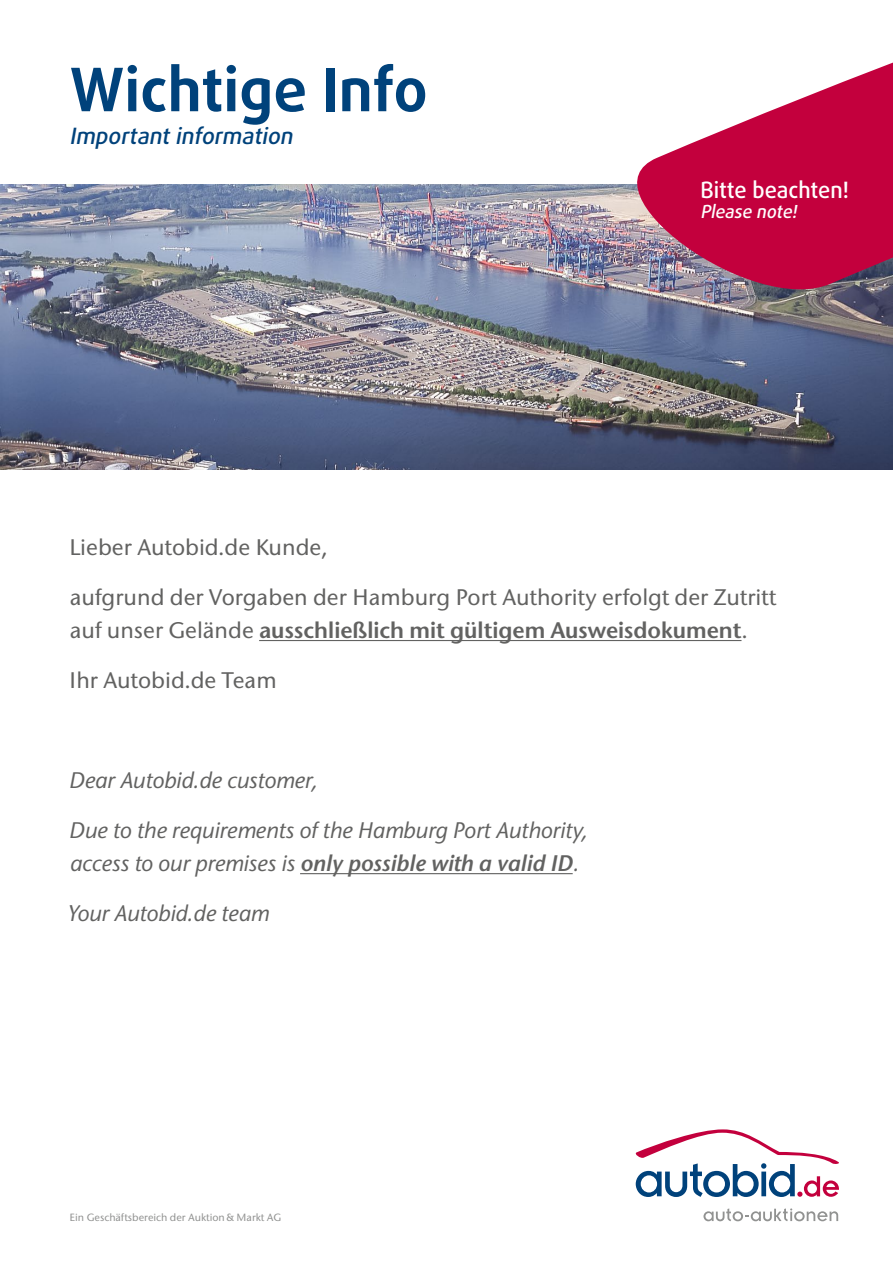
<style>
.page{position:relative;width:893px;height:1263px;background:#fff}
.page>*{position:absolute;margin:0;border:0;box-sizing:border-box;transform-origin:0 0}
.t1{font:700 60px "Daxline Pro";color:#00427b}
.t2{font:500 22.5px/33px "Stone Sans ITC";color:#626261}
.t3{font:italic 500 22.5px/33px "Stone Sans ITC";color:#626261}
.t4{font:500 22.5px "Daxline Pro";color:#fff}
.t5{font:italic 500 22.5px "Daxline Pro";color:#00427b}
.t6{font:italic 500 18px "Daxline Pro";color:#fff}
.t7{font:500 10.5px "Stone Sans ITC";color:#919291}
.s1{font-weight:600}
</style>
<div class="page">
<img style="left:0;top:185px;width:893px;height:285px">
<svg style="left:637px;top:62px;width:256px;height:227px;fill:#c3003d"></svg>
<svg style="left:636px;top:1129px;width:203px;height:68px"></svg>
<svg style="left:703px;top:1208px;width:135px;height:13px"></svg>
<hr style="left:259px;top:640px;width:482px;height:1px;background:#626261">
<hr style="left:300px;top:873px;width:273px;height:1px;background:#626261">
<h1 class="t1" style="left:70px;top:50px;width:360px">Wichtige Info</h1>
<p class="t5" style="left:70px;top:121px;width:230px">Importantinformation</p>
<p class="t4" style="left:700px;top:175px;width:150px">Bitte beachten!</p>
<p class="t6" style="left:700px;top:199px;width:102px">Please note!</p>
<p class="t4" style="left:708px;top:188px;width:119px">Information</p>
<p class="t2" style="left:69px;top:531px;width:260px">Lieber Autobid.de Kunde,</p>
<p class="t2" style="left:70px;top:581px;width:708px">aufgrund der Vorgaben der Hamburg Port Authority erfolgt der Zutritt auf unser Gelände <span class="s1">ausschließlich mit gültigem Ausweisdokument</span>.</p>
<p class="t2" style="left:69px;top:664px;width:209px">Ihr Autobid.de Team</p>
<p class="t3" style="left:69px;top:764px;width:250px">Dear Autobid.de customer,</p>
<p class="t3" style="left:69px;top:814px;width:520px">Due to the requirements of the Hamburg Port Authority, access to our premises is <span class="s1">only possible with a valid ID</span>.</p>
<p class="t3" style="left:67px;top:897px;width:203px">Your Autobid.de team</p>
<p class="t7" style="left:70px;top:1210px;width:213px">Ein Geschäftsbereich der Auktion &amp; Markt AG</p>
</div>
